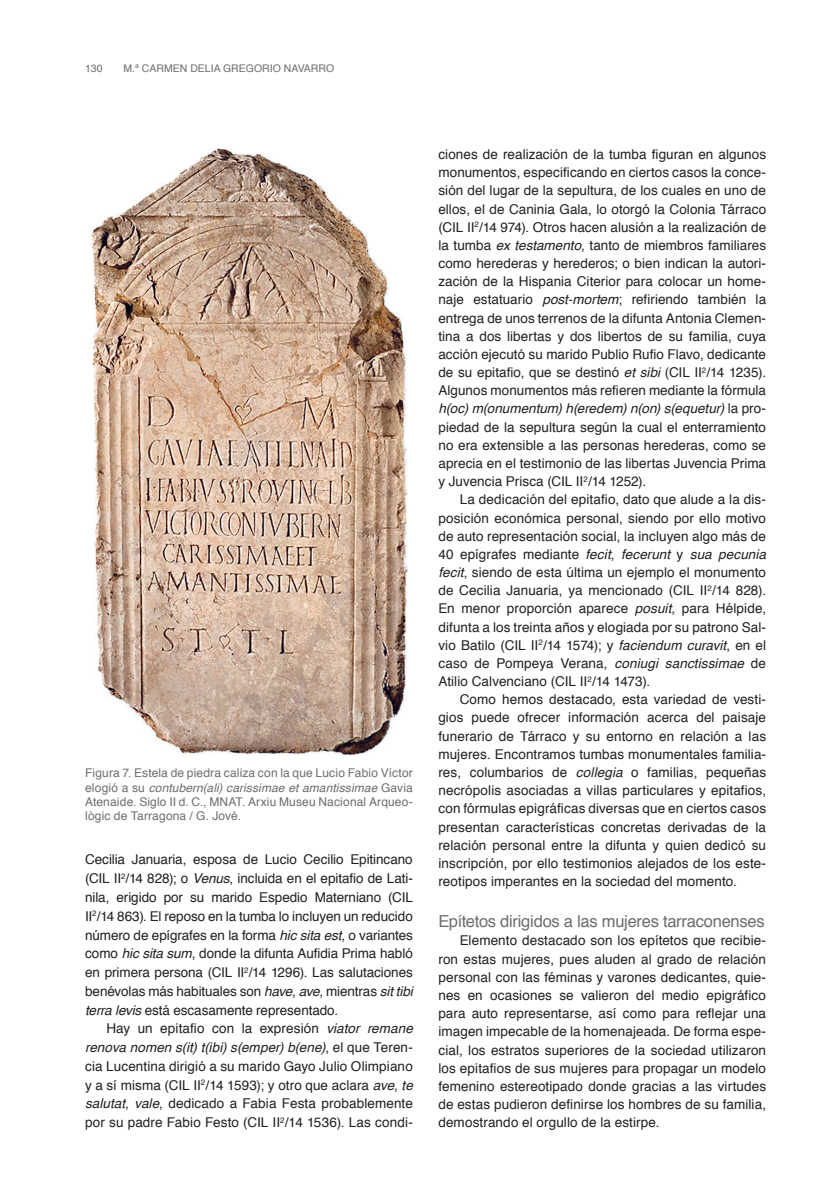
<style>
.page{position:relative;width:830px;height:1191px;background:#fff}
.page>*{position:absolute;margin:0;border:0;box-sizing:border-box;transform-origin:0 0}
.t1{font:16.5px "Helvetica";letter-spacing:-.015em;color:#6c6d70}
.t2{font:13.5px/18.1px "Helvetica";letter-spacing:.005em;color:#231f20;text-align:justify}
.t3{font:12px/14.4px "Helvetica";letter-spacing:.01em;color:#6c6d70;text-align:justify}
.t4{font:10.5px "Helvetica";color:#6c6d70}
.s1{font-style:italic}
</style>
<div class="page">
<img style="left:91px;top:149px;width:316px;height:606px">
<p class="t4" style="left:85px;top:64px;width:19px">130</p>
<p class="t4" style="left:123px;top:64px;width:212px">M.ª CARMEN DELIA GREGORIO NAVARRO</p>
<p class="t3" style="left:85px;top:766px;width:329px">Figura 7. Estela de piedra caliza con la que Lucio Fabio Víctor elogió a su <span class="s1">contubern(ali) carissimae et amantissimae</span> Gavia Atenaide. Siglo II d. C., MNAT. Arxiu Museu Nacional Arqueo&shy;lògic de Tarragona / G. Jové.</p>
<p class="t2" style="left:85px;top:851px;width:329px;line-height:18.8px">Cecilia Januaria, esposa de Lucio Cecilio Epitincano (CIL II<sup>2</sup>/14 828); o <span class="s1">Venus</span>, incluida en el epitafio de Lati&shy;nila, erigido por su marido Espedio Materniano (CIL II<sup>2</sup>/14 863). El reposo en la tumba lo incluyen un reducido número de epígrafes en la forma <span class="s1">hic sita est</span>, o variantes como <span class="s1">hic sita sum</span>, donde la difunta Aufidia Prima habló en primera persona (CIL II<sup>2</sup>/14 1296). Las salutaciones benévolas más habituales son <span class="s1">have</span>, <span class="s1">ave</span>, mientras <span class="s1">sit tibi terra levis</span> está escasamente representado.</p>
<p class="t2" style="left:85px;top:1020px;width:329px;line-height:18.8px;text-indent:21px">Hay un epitafio con la expresión <span class="s1">viator remane renova nomen s(it) t(ibi) s(emper) b(ene)</span>, el que Teren&shy;cia Lucentina dirigió a su marido Gayo Julio Olimpiano y a sí misma (CIL II<sup>2</sup>/14 1593); y otro que aclara <span class="s1">ave</span>, <span class="s1">te salutat</span>, <span class="s1">vale</span>, dedicado a Fabia Festa probablemente por su padre Fabio Festo (CIL II<sup>2</sup>/14 1536). Las condi-</p>
<p class="t2" style="left:438px;top:146px;width:329px">ciones de realización de la tumba figuran en algunos monumentos, especificando en ciertos casos la conce&shy;sión del lugar de la sepultura, de los cuales en uno de ellos, el de Caninia Gala, lo otorgó la Colonia Tárraco (CIL II<sup>2</sup>/14 974). Otros hacen alusión a la realización de la tumba <span class="s1">ex testamento</span>, tanto de miembros familiares como herederas y herederos; o bien indican la autori&shy;zación de la Hispania Citerior para colocar un home&shy;naje estatuario <span class="s1">post-mortem</span>; refiriendo también la entrega de unos terrenos de la difunta Antonia Clemen&shy;tina a dos libertas y dos libertos de su familia, cuya acción ejecutó su marido Publio Rufio Flavo, dedicante de su epitafio, que se destinó <span class="s1">et sibi</span> (CIL II<sup>2</sup>/14 1235).<br>Algunos monumentos más refieren mediante la fórmula <span class="s1">h(oc) m(onumentum) h(eredem) n(on) s(equetur)</span> la pro&shy;piedad de la sepultura según la cual el enterramiento no era extensible a las personas herederas, como se aprecia en el testimonio de las libertas Juvencia Prima y Juvencia Prisca (CIL II<sup>2</sup>/14 1252).</p>
<p class="t2" style="left:438px;top:491px;width:329px;text-indent:21px">La dedicación del epitafio, dato que alude a la dis&shy;posición económica personal, siendo por ello motivo de auto representación social, la incluyen algo más de 40 epígrafes mediante <span class="s1">fecit</span>, <span class="s1">fecerunt</span> y <span class="s1">sua pecunia fecit</span>, siendo de esta última un ejemplo el monumento de Cecilia Januaria, ya mencionado (CIL II<sup>2</sup>/14 828).<br>En menor proporción aparece <span class="s1">posuit</span>, para Hélpide, difunta a los treinta años y elogiada por su patrono Sal&shy;vio Batilo (CIL II<sup>2</sup>/14 1574); y <span class="s1">faciendum curavit</span>, en el caso de Pompeya Verana, <span class="s1">coniugi sanctissimae</span> de Atilio Calvenciano (CIL II<sup>2</sup>/14 1473).</p>
<p class="t2" style="left:438px;top:691px;width:329px;text-indent:21px">Como hemos destacado, esta variedad de vesti&shy;gios puede ofrecer información acerca del paisaje funerario de Tárraco y su entorno en relación a las mujeres. Encontramos tumbas monumentales familia&shy;res, columbarios de <span class="s1">collegia</span> o familias, pequeñas necrópolis asociadas a villas particulares y epitafios, con fórmulas epigráficas diversas que en ciertos casos presentan características concretas derivadas de la relación personal entre la difunta y quien dedicó su inscripción, por ello testimonios alejados de los este&shy;reotipos imperantes en la sociedad del momento.</p>
<p class="t1" style="left:438px;top:914px;width:328px">Epítetos dirigidos a las mujeres tarraconenses</p>
<p class="t2" style="left:438px;top:932px;width:329px;text-indent:21px">Elemento destacado son los epítetos que recibie&shy;ron estas mujeres, pues aluden al grado de relación personal con las féminas y varones dedicantes, quie&shy;nes en ocasiones se valieron del medio epigráfico para auto representarse, así como para reflejar una imagen impecable de la homenajeada. De forma espe&shy;cial, los estratos superiores de la sociedad utilizaron los epitafios de sus mujeres para propagar un modelo femenino estereotipado donde gracias a las virtudes de estas pudieron definirse los hombres de su familia, demostrando el orgullo de la estirpe.</p>
</div>
